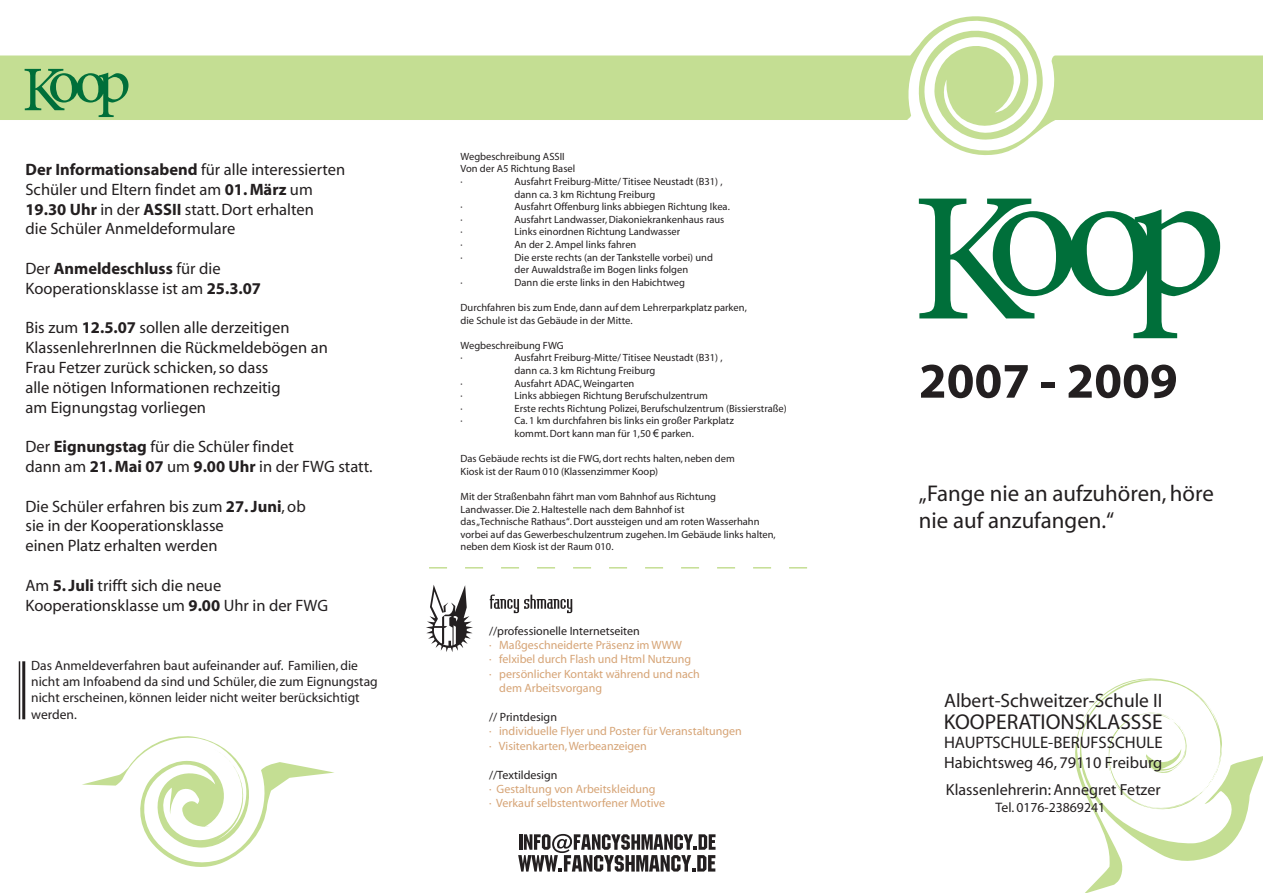
<style>
.page{position:relative;width:1263px;height:893px;background:#fff}
.page>*{position:absolute;margin:0;border:0;box-sizing:border-box;transform-origin:0 0}
.t1{font:700 50.1px "Myriad";color:#231f20}
.t2{font:22.8px/27.5px "Myriad";color:#231f20}
.t3{font:21.45px "Myriad";color:#231f20}
.t4{font:19.5px "Myriad";color:#231f20}
.t5{font:16.65px "Myriad";color:#231f20}
.t6{font:16.5px/19.8px "Myriad";color:#231f20}
.t7{font:16.35px "Myriad";color:#231f20}
.t8{font:16.05px "Myriad";color:#231f20}
.t9{font:13.8px "Myriad";color:#231f20}
.t10{font:13.5px/16.2px "Myriad";color:#231f20}
.t11{font:12px/14.4px "Myriad";color:#d6a476}
.t12{font:12px "Myriad";color:#231f20}
.t13{font:10.5px/12.6px "Myriad";color:#231f20}
.s1{font-weight:700}
.s2{font-family:"Arial"}
</style>
<div class="page">
<svg style="left:518px;top:834px;width:197px;height:38px"></svg>
<svg style="left:1075px;top:678px;width:188px;height:215px"></svg>
<svg style="left:0;top:16px;width:1263px;height:139px"></svg>
<svg style="left:25px;top:69px;width:103px;height:48px;background:#84b975"></svg>
<svg style="left:919px;top:199px;width:301px;height:139px"></svg>
<svg style="left:82px;top:736px;width:252px;height:131px"></svg>
<svg style="left:429px;top:567px;width:379px;height:2px"></svg>
<svg style="left:426px;top:585px;width:47px;height:67px"></svg>
<svg style="left:490px;top:595px;width:82px;height:18px"></svg>
<hr style="left:19px;top:661px;width:1px;height:58px;background:#231f20">
<hr style="left:22px;top:661px;width:3px;height:58px;background:#231f20">
<h3 class="t6" style="left:26px;top:160px;width:321px"><span class="s1">Der Informationsabend</span> für alle interessierten Schüler und Eltern findet am <span class="s1">01. März</span> um <span class="s1">19.30 Uhr</span> in der <span class="s1">ASSII</span> statt. Dort erhalten<br>die Schüler Anmeldeformulare</h3>
<h3 class="t6" style="left:26px;top:259px;width:237px">Der <span class="s1">Anmeldeschluss</span> für die<br>Kooperationsklasse ist am <span class="s1">25.3.07</span></h3>
<h3 class="t6" style="left:26px;top:319px;width:304px">Bis zum <span class="s1">12.5.07</span> sollen alle derzeitigen KlassenlehrerInnen die Rückmeldebögen an Frau Fetzer zurück schicken, so dass<br>alle nötigen Informationen rechzeitig<br>am Eignungstag vorliegen</h3>
<h3 class="t6" style="left:26px;top:438px;width:349px">Der <span class="s1">Eignungstag</span> für die Schüler findet<br>dann am <span class="s1">21. Mai 07</span> um <span class="s1">9.00 Uhr</span> in der FWG statt.</h3>
<h3 class="t6" style="left:26px;top:497px;width:282px">Die Schüler erfahren bis zum <span class="s1">27. Juni</span>, ob sie in der Kooperationsklasse<br>einen Platz erhalten werden</h3>
<h3 class="t6" style="left:26px;top:576px;width:304px">Am <span class="s1">5. Juli</span> trifft sich die neue<br>Kooperationsklasse um <span class="s1">9.00</span> Uhr in der FWG</h3>
<p class="t10" style="left:31px;top:658px;width:348px">Das Anmeldeverfahren baut aufeinander auf. Familien, die nicht am Infoabend da sind und Schüler, die zum Eignungstag nicht erscheinen, können leider nicht weiter berücksichtigt werden.</p>
<p class="t13" style="left:460px;top:150px;width:116px">Wegbeschreibung ASSII<br>Von der A5 Richtung Basel ·</p>
<p class="t13" style="left:515px;top:176px;width:209px">Ausfahrt Freiburg-Mitte/ Titisee Neustadt (B31) , dann ca. 3 km Richtung Freiburg</p>
<p class="t13" style="left:460px;top:201px;width:4px">·</p>
<p class="t13" style="left:515px;top:201px;width:217px">Ausfahrt Offenburg links abbiegen Richtung Ikea.</p>
<p class="t13" style="left:460px;top:213px;width:4px">·</p>
<p class="t13" style="left:515px;top:213px;width:211px">Ausfahrt Landwasser, Diakoniekrankenhaus raus</p>
<p class="t13" style="left:460px;top:226px;width:4px">·</p>
<p class="t13" style="left:515px;top:226px;width:167px">Links einordnen Richtung Landwasser</p>
<p class="t13" style="left:460px;top:239px;width:4px">·</p>
<p class="t13" style="left:515px;top:239px;width:123px">An der 2. Ampel links fahren</p>
<p class="t13" style="left:460px;top:251px;width:4px">·</p>
<p class="t13" style="left:515px;top:251px;width:200px">Die erste rechts (an der Tankstelle vorbei) und der Auwaldstraße im Bogen links folgen</p>
<p class="t13" style="left:460px;top:276px;width:4px">·</p>
<p class="t13" style="left:515px;top:276px;width:172px">Dann die erste links in den Habichtweg</p>
<p class="t13" style="left:460px;top:302px;width:288px">Durchfahren bis zum Ende, dann auf dem Lehrerparkplatz parken, die Schule ist das Gebäude in der Mitte.</p>
<p class="t13" style="left:460px;top:339px;width:105px">Wegbeschreibung FWG ·</p>
<p class="t13" style="left:515px;top:352px;width:209px">Ausfahrt Freiburg-Mitte/ Titisee Neustadt (B31) , dann ca. 3 km Richtung Freiburg</p>
<p class="t13" style="left:460px;top:377px;width:4px">·</p>
<p class="t13" style="left:515px;top:377px;width:121px">Ausfahrt ADAC, Weingarten</p>
<p class="t13" style="left:460px;top:390px;width:4px">·</p>
<p class="t13" style="left:515px;top:390px;width:195px">Links abbiegen Richtung Berufschulzentrum</p>
<p class="t13" style="left:460px;top:402px;width:4px">·</p>
<p class="t13" style="left:515px;top:402px;width:274px">Erste rechts Richtung Polizei, Berufschulzentrum (Bissierstraße)</p>
<p class="t13" style="left:460px;top:415px;width:4px">·</p>
<p class="t13" style="left:515px;top:415px;width:221px">Ca. 1 km durchfahren bis links ein großer Parkplatz kommt. Dort kann man für 1,50 <span class="s2">€</span> parken.</p>
<p class="t13" style="left:460px;top:453px;width:276px">Das Gebäude rechts ist die FWG, dort rechts halten, neben dem<br>Kiosk ist der Raum 010 (Klassenzimmer Koop)</p>
<p class="t13" style="left:460px;top:491px;width:317px">Mit der Straßenbahn fährt man vom Bahnhof aus Richtung<br>Landwasser. Die 2. Haltestelle nach dem Bahnhof ist<br>das „Technische Rathaus“. Dort aussteigen und am roten Wasserhahn vorbei auf das Gewerbeschulzentrum zugehen. Im Gebäude links halten, neben dem Kiosk ist der Raum 010.</p>
<p class="t12" style="left:489px;top:625px;width:152px">//professionelle Internetseiten</p>
<p class="t11" style="left:489px;top:638px;width:195px">· Maßgeschneiderte Präsenz im WWW</p>
<p class="t11" style="left:489px;top:653px;width:204px">· felxibel durch Flash und Html Nutzung</p>
<p class="t11" style="left:489px;top:667px;width:212px">· persönlicher Kontakt während und nach</p>
<p class="t11" style="left:499px;top:681px;width:104px">dem Arbeitsvorgang</p>
<p class="t12" style="left:489px;top:711px;width:69px">// Printdesign</p>
<p class="t11" style="left:489px;top:725px;width:254px">· individuelle Flyer und Poster für Veranstaltungen · Visitenkarten, Werbeanzeigen</p>
<p class="t12" style="left:489px;top:769px;width:70px">//Textildesign</p>
<p class="t11" style="left:489px;top:782px;width:178px">· Gestaltung von Arbeitskleidung<br>· Verkauf selbstentworfener Motive</p>
<h1 class="t1" style="left:919px;top:355px;width:260px">2007 - 2009</h1>
<h2 class="t2" style="left:919px;top:480px;width:296px">„Fange nie an aufzuhören, höre nie auf anzufangen.“</h2>
<h3 class="t4" style="left:944px;top:690px;width:220px">Albert-Schweitzer-Schule II</h3>
<h3 class="t3" style="left:944px;top:712px;width:220px">KOOPERATIONSKLASSSE</h3>
<h3 class="t5" style="left:944px;top:734px;width:220px">HAUPTSCHULE-BERUFSSCHULE</h3>
<h3 class="t7" style="left:944px;top:755px;width:220px">Habichtsweg 46, 79110 Freiburg</h3>
<h3 class="t8" style="left:946px;top:782px;width:216px">Klassenlehrerin: Annegret Fetzer</h3>
<h3 class="t9" style="left:995px;top:800px;width:111px">Tel. 0176-23869241</h3>
</div>
